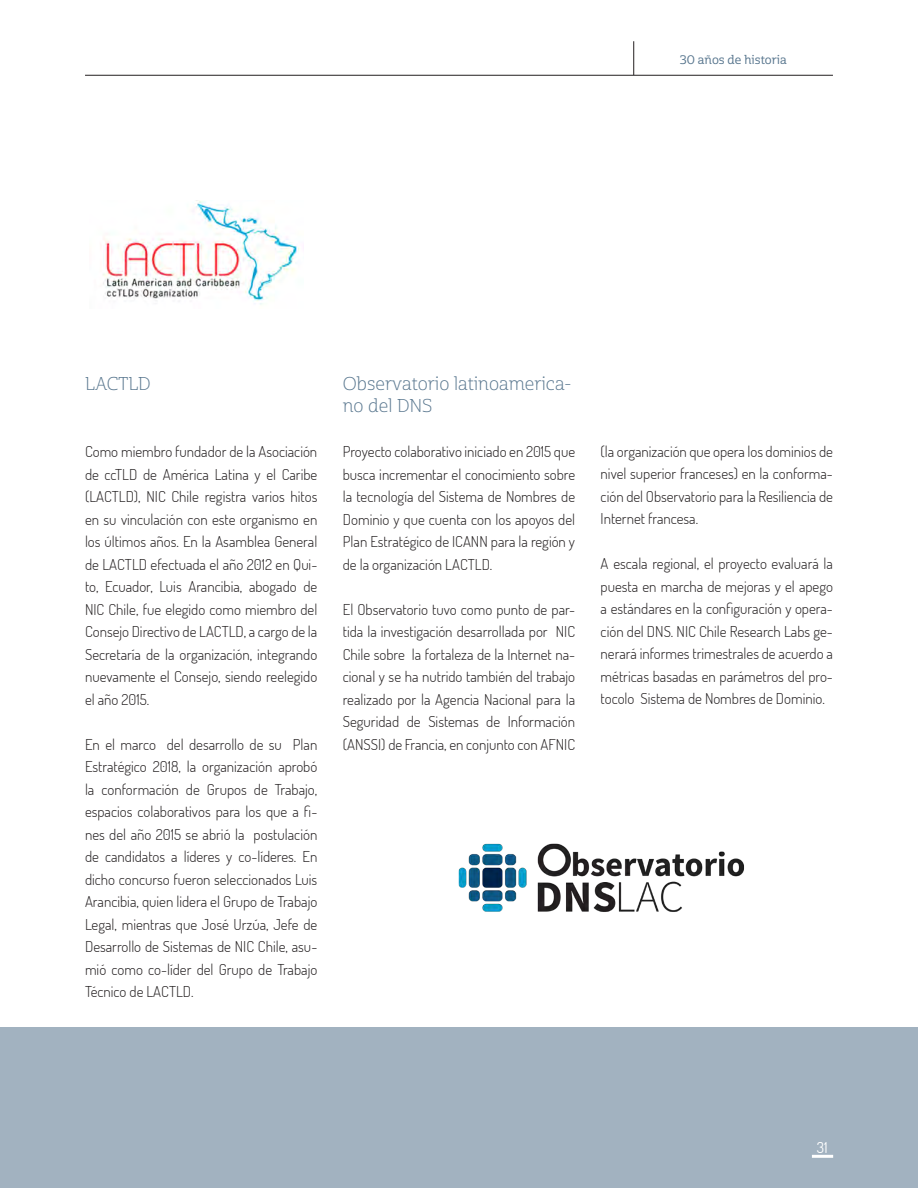
<style>
.page{position:relative;width:918px;height:1188px;background:#fff}
.page>*{position:absolute;margin:0;border:0;box-sizing:border-box;transform-origin:0 0}
.TITULO_1{font:18px/21.6px "Cabrito Semi Nor Lig";color:#58768e}
.texto_general{font:300 15px/22.5px "Dosis";color:#231f20;text-align:justify}
.texto_general-2{font:15px "Dosis";color:#fff}
.t1{font:12px "Cabrito Semi Nor Med";color:#58768e}
</style>
<div class="page">
<hr style="left:85px;top:75px;width:748px;height:1px;background:#231f20">
<hr style="left:633px;top:41px;width:1px;height:34px;background:#231f20">
<img style="left:103px;top:201px;width:201px;height:104px">
<img style="left:458px;top:843px;width:286px;height:69px">
<div style="left:0;top:1027px;width:918px;height:161px;background:#a2b2c0"></div>
<hr style="left:812px;top:1155px;width:21px;height:3px;background:#fff">
<p class="t1" style="left:680px;top:53px;width:108px">30 años de historia</p>
<p class="TITULO_1" style="left:85px;top:373px;width:67px">LACTLD</p>
<p class="texto_general" style="left:85px;top:440px;width:234px">Como miembro fundador de la Asociación de ccTLD de América Latina y el Caribe (LACTLD), NIC Chile registra varios hitos en su vinculación con este organismo en los últimos años. En la Asamblea General de LACTLD efectuada el año 2012 en Qui&shy;to, Ecuador, Luis Arancibia, abogado de NIC Chile, fue elegido como miembro del Consejo Directivo de LACTLD, a cargo de la Secretaría de la organización, integrando nuevamente el Consejo, siendo reelegido el año 2015.</p>
<p class="texto_general" style="left:85px;top:733px;width:234px">En el marco del desarrollo de su Plan Estratégico 2018, la organización aprobó la conformación de Grupos de Trabajo, espacios colaborativos para los que a fi&shy;nes del año 2015 se abrió la postulación de candidatos a líderes y co-líderes. En dicho concurso fueron seleccionados Luis Arancibia, quien lidera el Grupo de Trabajo Legal, mientras que José Urzúa, Jefe de Desarrollo de Sistemas de NIC Chile, asu&shy;mió como co-líder del Grupo de Trabajo Técnico de LACTLD.</p>
<p class="TITULO_1" style="left:343px;top:373px;width:230px">Observatorio latinoamerica&shy;no del DNS</p>
<p class="texto_general" style="left:343px;top:440px;width:234px">Proyecto colaborativo iniciado en 2015 que busca incrementar el conocimiento sobre la tecnología del Sistema de Nombres de Dominio y que cuenta con los apoyos del Plan Estratégico de ICANN para la región y de la organización LACTLD.</p>
<p class="texto_general" style="left:343px;top:598px;width:234px">El Observatorio tuvo como punto de par&shy;tida la investigación desarrollada por NIC Chile sobre la fortaleza de la Internet na&shy;cional y se ha nutrido también del trabajo realizado por la Agencia Nacional para la Seguridad de Sistemas de Información (ANSSI) de Francia, en conjunto con AFNIC</p>
<p class="texto_general" style="left:601px;top:440px;width:234px">(la organización que opera los dominios de nivel superior franceses) en la conforma&shy;ción del Observatorio para la Resiliencia de Internet francesa.</p>
<p class="texto_general" style="left:601px;top:552px;width:234px">A escala regional, el proyecto evaluará la puesta en marcha de mejoras y el apego a estándares en la configuración y opera&shy;ción del DNS. NIC Chile Research Labs ge&shy;nerará informes trimestrales de acuerdo a métricas basadas en parámetros del pro&shy;tocolo Sistema de Nombres de Dominio.</p>
<p class="texto_general-2" style="left:817px;top:1137px;width:12px">31</p>
</div>
